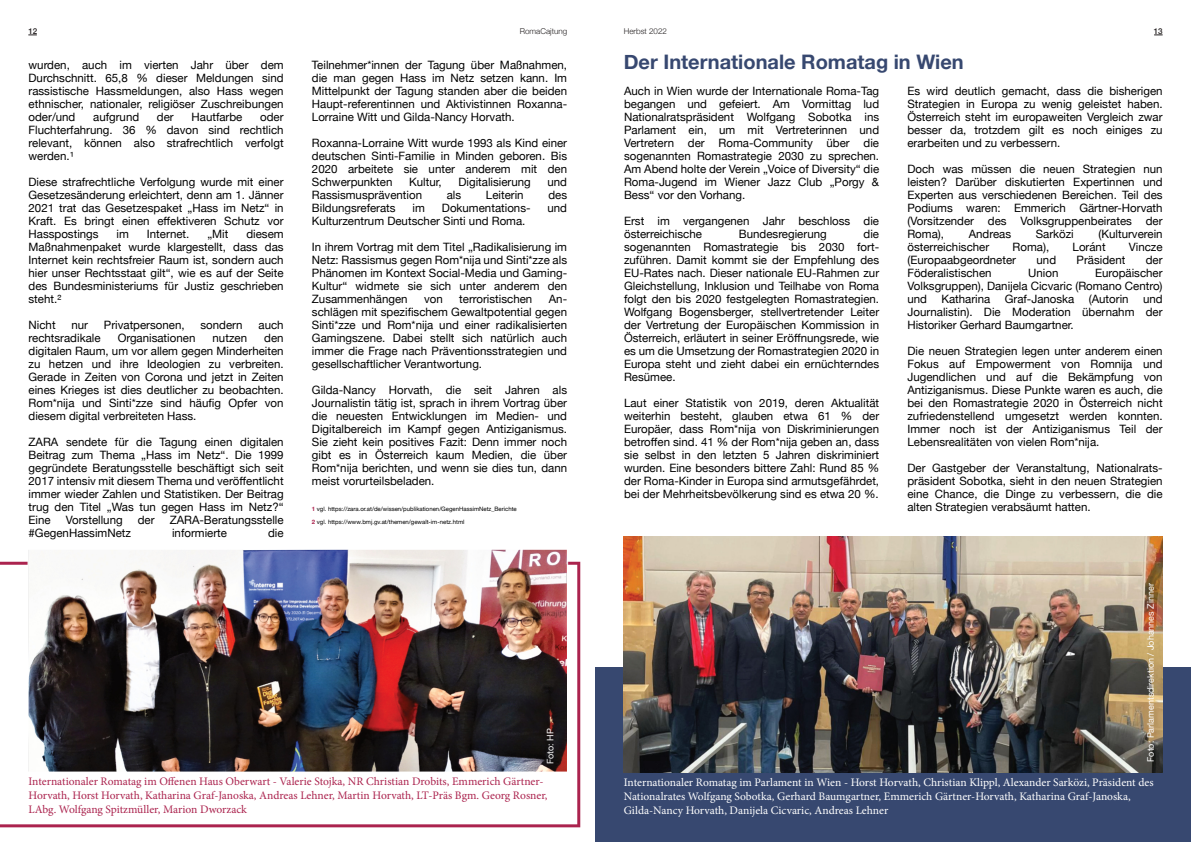
<style>
.page{position:relative;width:1191px;height:842px;background:#fff}
.page>*{position:absolute;margin:0;border:0;box-sizing:border-box;transform-origin:0 0}
.t1{font:700 20px "Helvetica Neue";color:#374870}
.t2{font:11.5px/13px "Helvetica Neue";color:#000;text-align:justify}
.t3{font:11.5px/13.8px "Minion Pro";color:#fff}
.t4{font:11.5px/13.8px "Minion Pro";color:#ab234e}
.t5{font:9px "Helvetica Neue";color:#fff}
.t6{font:300 8px "Helvetica Neue";color:#231f20}
.t7{font:500 8px "Helvetica Neue";color:#231f20}
.t8{font:6px/13px "Helvetica Neue";color:#000}
.s1{font-weight:700;color:#ab234e}
</style>
<div class="page">
<svg style="left:0;top:562px;width:580px;height:265px"></svg>
<div style="left:595px;top:667px;width:596px;height:175px;background:#374870"></div>
<img style="left:624px;top:537px;width:538px;height:235px">
<img style="left:28px;top:549px;width:540px;height:223px">
<p class="t7" style="left:28px;top:26px;width:10px">12</p>
<p class="t6" style="left:520px;top:26px;width:49px">RomaCajtung</p>
<p class="t6" style="left:624px;top:26px;width:45px">Herbst 2022</p>
<p class="t7" style="left:1153px;top:26px;width:10px">13</p>
<p class="t2" style="left:29px;top:58px;width:257px">wurden, auch im vierten Jahr über dem Durchschnitt. 65,8 % dieser Meldungen sind rassistische Hassmeldungen, also Hass wegen ethnischer, nationaler, religiöser Zuschreibungen oder/und</p>
<h1 class="t1" style="left:624px;top:49px;width:341px">Der Internationale Romatag in Wien</h1>
<p class="t2" style="left:624px;top:84px;width:257px">Auch in Wien wurde der Internationale Roma-Tag begangen und gefeiert. Am Vormittag lud Nationalratspräsident Wolfgang Sobotka ins Parlament ein, um mit Vertreterinnen und Vertretern der Roma-Community über die sogenannten Romastrategie 2030 zu sprechen.<br>Am Abend holte der Verein „Voice of Diversity“ die Roma-Jugend im Wiener Jazz Club „Porgy &amp; Bess“ vor den Vorhang.</p>
<p class="t2" style="left:624px;top:214px;width:257px">Erst im vergangenen Jahr beschloss die österreichische</p>
<p class="t2" style="left:312px;top:58px;width:257px">Teilnehmer*innen der Tagung über Maßnahmen, die man gegen Hass im Netz setzen kann. Im Mittelpunkt der Tagung standen aber die beiden Haupt-referentinnen und Aktivistinnen Roxanna-Lorraine Witt und Gilda-Nancy Horvath.</p>
<p class="t2" style="left:312px;top:136px;width:257px">Roxanna-Lorraine Witt wurde 1993 als Kind einer deutschen Sinti-Familie in Minden geboren. Bis 2020 arbeitete sie unter anderem mit den Schwerpunkten</p>
<p class="t2" style="left:907px;top:84px;width:257px">Es wird deutlich gemacht, dass die bisherigen Strategien in Europa zu wenig geleistet haben.<br>Österreich steht im europaweiten Vergleich zwar besser da, trotzdem gilt es noch einiges zu erarbeiten und zu verbessern.</p>
<p class="t2" style="left:907px;top:162px;width:257px">Doch was müssen die neuen Strategien nun leisten? Darüber diskutierten Expertinnen und Experten aus verschiedenen Bereichen. Teil des Podiums waren: Emmerich Gärtner-Horvath (Vorsitzender des Volksgruppenbeirates der Roma),</p>
<p class="t2" style="left:93px;top:110px;width:48px">aufgrund</p>
<p class="t2" style="left:157px;top:110px;width:18px">der</p>
<p class="t2" style="left:191px;top:110px;width:52px">Hautfarbe</p>
<p class="t2" style="left:29px;top:110px;width:257px;text-indent:232px">oder Fluchterfahrung. 36 % davon sind rechtlich relevant, können also strafrechtlich verfolgt werden.¹</p>
<p class="t2" style="left:29px;top:175px;width:257px">Diese strafrechtliche Verfolgung wurde mit einer Gesetzesänderung erleichtert, denn am 1. Jänner 2021 trat das Gesetzespaket „Hass im Netz“ in Kraft. Es bringt einen effektiveren Schutz vor Hasspostings</p>
<p class="t2" style="left:409px;top:175px;width:34px">Kultur,</p>
<p class="t2" style="left:458px;top:175px;width:74px">Digitalisierung</p>
<p class="t2" style="left:547px;top:175px;width:21px">und</p>
<p class="t2" style="left:312px;top:188px;width:112px">Rassismusprävention</p>
<p class="t2" style="left:447px;top:188px;width:16px">als</p>
<p class="t2" style="left:486px;top:188px;width:39px">Leiterin</p>
<p class="t2" style="left:548px;top:188px;width:20px">des</p>
<p class="t2" style="left:312px;top:201px;width:85px">Bildungsreferats</p>
<p class="t2" style="left:412px;top:201px;width:14px">im</p>
<p class="t2" style="left:442px;top:201px;width:90px">Dokumentations-</p>
<p class="t2" style="left:547px;top:201px;width:21px">und</p>
<p class="t2" style="left:312px;top:214px;width:215px">Kulturzentrum Deutscher Sinti und Roma.</p>
<p class="t2" style="left:312px;top:240px;width:257px">In ihrem Vortrag mit dem Titel „Radikalisierung im Netz: Rassismus gegen Rom*nĳa und Sinti*zze als Phänomen im Kontext Social-Media und Gaming-Kultur“ widmete sie sich unter anderem den Zusammenhängen</p>
<p class="t2" style="left:968px;top:227px;width:44px">Andreas</p>
<p class="t2" style="left:1035px;top:227px;width:40px">Sarközi</p>
<p class="t2" style="left:1098px;top:227px;width:66px">(Kulturverein</p>
<p class="t2" style="left:907px;top:240px;width:83px">österreichischer</p>
<p class="t2" style="left:1012px;top:240px;width:38px">Roma),</p>
<p class="t2" style="left:1072px;top:240px;width:35px">Loránt</p>
<p class="t2" style="left:1129px;top:240px;width:35px">Vincze</p>
<p class="t2" style="left:907px;top:253px;width:110px">(Europaabgeordneter</p>
<p class="t2" style="left:1036px;top:253px;width:21px">und</p>
<p class="t2" style="left:1076px;top:253px;width:50px">Präsident</p>
<p class="t2" style="left:1145px;top:253px;width:18px">der</p>
<p class="t2" style="left:907px;top:266px;width:86px">Föderalistischen</p>
<p class="t2" style="left:1028px;top:266px;width:32px">Union</p>
<p class="t2" style="left:29px;top:227px;width:257px;text-indent:218px">diesem Maßnahmenpaket wurde klargestellt, dass das Internet kein rechtsfreier Raum ist, sondern auch hier unser Rechtsstaat gilt“, wie es auf der Seite des Bundesministeriums für Justiz geschrieben steht.²</p>
<p class="t2" style="left:29px;top:318px;width:29px">Nicht</p>
<p class="t2" style="left:71px;top:318px;width:18px">nur</p>
<p class="t2" style="left:104px;top:318px;width:82px">Privatpersonen,</p>
<p class="t2" style="left:200px;top:318px;width:44px">sondern</p>
<p class="t2" style="left:258px;top:318px;width:27px">auch</p>
<p class="t2" style="left:29px;top:331px;width:73px">rechtsradikale</p>
<p class="t2" style="left:118px;top:331px;width:79px">Organisationen</p>
<p class="t2" style="left:213px;top:331px;width:36px">nutzen</p>
<p class="t2" style="left:117px;top:227px;width:14px">im</p>
<p class="t2" style="left:147px;top:227px;width:44px">Internet.</p>
<p class="t2" style="left:207px;top:227px;width:23px">„Mit</p>
<p class="t2" style="left:624px;top:227px;width:257px;text-indent:239px">die sogenannten Romastrategie bis 2030 fort&shy;zuführen. Damit kommt sie der Empfehlung des EU-Rates nach. Dieser nationale EU-Rahmen zur Gleichstellung, Inklusion und Teilhabe von Roma folgt den bis 2020 festgelegten Romastrategien.<br>Wolfgang Bogensberger, stellvertretender Leiter der Vertretung der Europäischen Kommission in Österreich, erläutert in seiner Eröffnungsrede, wie es um die Umsetzung der Romastrategien 2020 in Europa steht und zieht dabei ein ernüchterndes Resümee.</p>
<p class="t2" style="left:624px;top:396px;width:257px">Laut einer Statistik von 2019, deren Aktualität weiterhin besteht, glauben etwa 61 % der Europäer, dass Rom*nĳa von Diskriminierungen betroffen sind. 41 % der Rom*nĳa geben an, dass sie selbst in den letzten 5 Jahren diskriminiert wurden. Eine besonders bittere Zahl: Rund 85 % der Roma-Kinder in Europa sind armutsgefährdet, bei der Mehrheitsbevölkerung sind es etwa 20 %.</p>
<p class="t2" style="left:739px;top:227px;width:89px">Bundesregierung</p>
<p class="t2" style="left:907px;top:266px;width:257px;text-indent:188px">Europäischer Volksgruppen), Danĳela Cicvaric (Romano Centro) und Katharina Graf-Janoska (Autorin und Journalistin). Die Moderation übernahm der Historiker Gerhard Baumgartner.</p>
<p class="t2" style="left:907px;top:344px;width:257px">Die neuen Strategien legen unter anderem einen Fokus auf Empowerment von Romnĳa und Jugendlichen und auf die Bekämpfung von Antiziganismus. Diese Punkte waren es auch, die bei den Romastrategie 2020 in Österreich nicht zufriedenstellend umgesetzt werden konnten.<br>Immer noch ist der Antiziganismus Teil der Lebensrealitäten von vielen Rom*nĳa.</p>
<p class="t2" style="left:907px;top:461px;width:257px">Der Gastgeber der Veranstaltung, Nationalrats&shy;präsident Sobotka, sieht in den neuen Strategien eine Chance, die Dinge zu verbessern, die die alten Strategien verabsäumt hatten.</p>
<p class="t2" style="left:312px;top:292px;width:257px;text-indent:237px">An&shy;schlägen mit spezifischem Gewaltpotential gegen Sinti*zze und Rom*nĳa und einer radikalisierten Gamingszene. Dabei stellt sich natürlich auch immer die Frage nach Präventionsstrategien und gesellschaftlicher Verantwortung.</p>
<p class="t2" style="left:312px;top:383px;width:257px">Gilda-Nancy Horvath, die seit Jahren als Journalistin tätig ist, sprach in ihrem Vortrag über die neuesten Entwicklungen im Medien- und Digitalbereich im Kampf gegen Antiziganismus.<br>Sie zieht kein positives Fazit: Denn immer noch gibt es in Österreich kaum Medien, die über Rom*nĳa berichten, und wenn sie dies tun, dann meist vorurteilsbeladen.</p>
<p class="t8" style="left:312px;top:502px;width:206px"><span class="s1">1</span> vgl. https://zara.or.at/de/wissen/publikationen/GegenHassimNetz_Berichte<br><span class="s1">2</span> vgl. https://www.bmj.gv.at/themen/gewalt-im-netz.html</p>
<p class="t2" style="left:424px;top:292px;width:20px">von</p>
<p class="t2" style="left:459px;top:292px;width:75px">terroristischen</p>
<p class="t2" style="left:29px;top:331px;width:257px;text-indent:236px">den digitalen Raum, um vor allem gegen Minderheiten zu hetzen und ihre Ideologien zu verbreiten.<br>Gerade in Zeiten von Corona und jetzt in Zeiten eines Krieges ist dies deutlicher zu beobachten.<br>Rom*nĳa und Sinti*zze sind häufig Opfer von diesem digital verbreiteten Hass.</p>
<p class="t2" style="left:29px;top:435px;width:256px">ZARA sendete für die Tagung einen digitalen Beitrag zum Thema „Hass im Netz“. Die 1999 gegründete Beratungsstelle beschäftigt sich seit 2017 intensiv mit diesem Thema und veröffentlicht immer wieder Zahlen und Statistiken. Der Beitrag trug den Titel „Was tun gegen Hass im Netz?“ Eine</p>
<p class="t2" style="left:66px;top:513px;width:58px">Vorstellung</p>
<p class="t2" style="left:138px;top:513px;width:18px">der</p>
<p class="t2" style="left:170px;top:513px;width:115px">ZARA-Beratungsstelle</p>
<p class="t2" style="left:29px;top:526px;width:104px">#GegenHassimNetz</p>
<p class="t2" style="left:172px;top:526px;width:56px">informierte</p>
<p class="t2" style="left:268px;top:526px;width:17px">die</p>
<p class="t5" style="left:545px;top:764px;width:37px;rotate:-90deg">Foto: HP</p>
<p class="t5" style="left:1145px;top:762px;width:180px;rotate:-90deg">Foto: Parlamentsdirektion / Johannes Zinner</p>
<p class="t4" style="left:29px;top:775px;width:520px">Internationaler Romatag im Offenen Haus Oberwart - Valerie Stojka, NR Christian Drobits, Emmerich Gärtner-<br>Horvath, Horst Horvath, Katharina Graf-Janoska, Andreas Lehner, Martin Horvath, LT-Präs Bgm. Georg Rosner,<br>LAbg. Wolfgang Spitzmüller, Marion Dworzack</p>
<p class="t3" style="left:624px;top:776px;width:531px">Internationaler Romatag im Parlament in Wien - Horst Horvath, Christian Klippl, Alexander Sarközi, Präsident des<br>Nationalrates Wolfgang Sobotka, Gerhard Baumgartner, Emmerich Gärtner-Horvath, Katharina Graf-Janoska,<br>Gilda-Nancy Horvath, Danĳela Cicvaric, Andreas Lehner</p>
</div>
